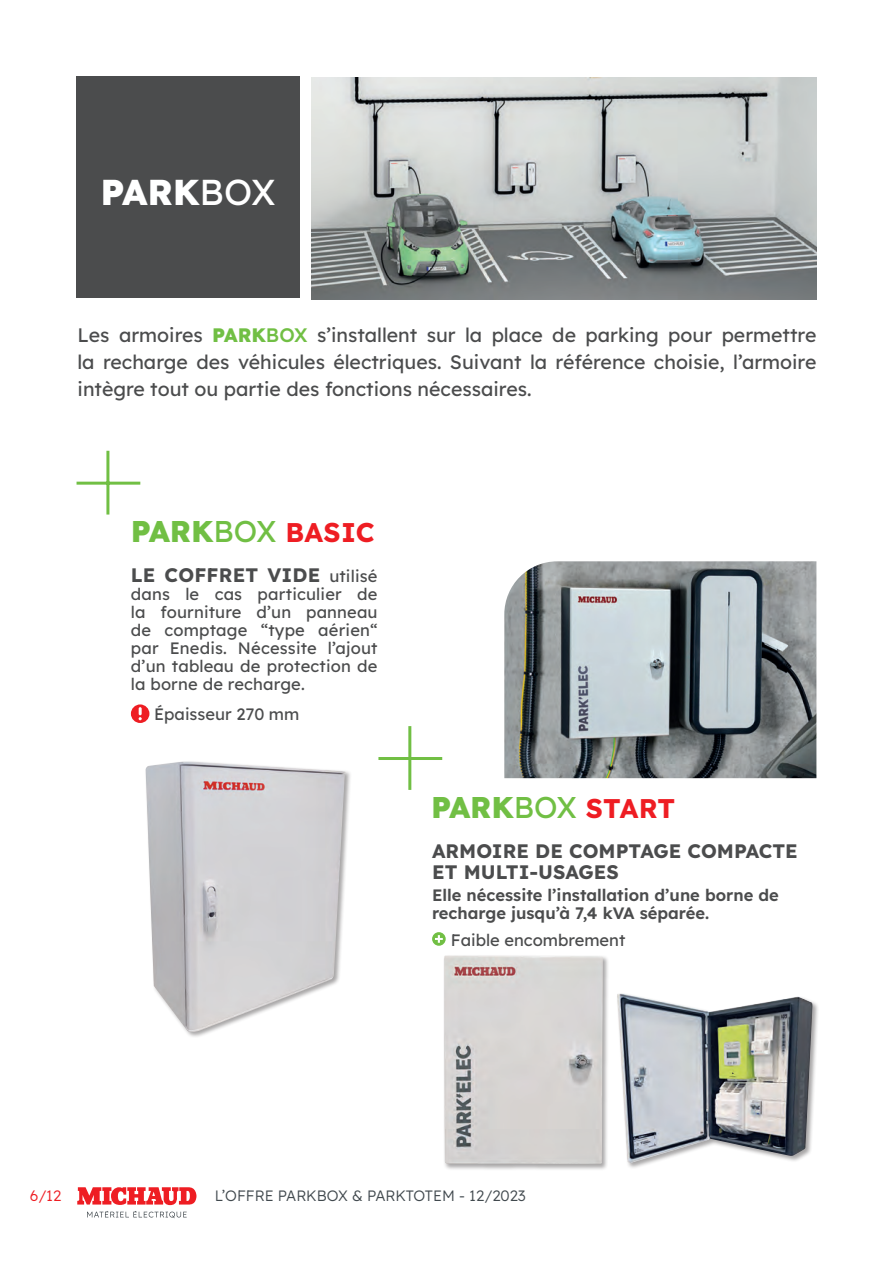
<style>
.page{position:relative;width:893px;height:1263px;background:#fff}
.page>*{position:absolute;margin:0;border:0;box-sizing:border-box;transform-origin:0 0}
.t1{font:800 36px "Lexend";color:#fff}
.t2{font:700 27px "Lexend";letter-spacing:.01em;color:#ee1d23}
.t3{font:19.5px/27px "Lexend";color:#4b4c4d;text-align:justify}
.t4{font:700 19.5px/21px "Lexend";color:#4b4c4d}
.t5{font:16.5px/18px "Lexend";letter-spacing:.005em;color:#4b4c4d;text-align:justify}
.t6{font:600 16.5px/18px "Lexend";color:#4b4c4d}
.t7{font:300 15px "Lexend";color:#41494e}
.t8{font:300 15px "Lexend";color:#ee1d23}
.s1{font-weight:400}
.s2{font-weight:800;color:#71bf44}
.s3{font-weight:500;color:#71bf44}
.s4{font-weight:800;font-size:30px;color:#71bf44}
.s5{font-weight:400;font-size:30px;color:#71bf44}
.s6{font-weight:400;font-size:16.5px}
</style>
<div class="page">
<svg style="left:77px;top:1187px;width:119px;height:18px"></svg>
<svg style="left:87px;top:1211px;width:100px;height:7px"></svg>
<img style="left:311px;top:78px;width:505px;height:221px">
<div style="left:443px;top:954px;width:166px;height:216px;background:#231f20;opacity:.4"></div>
<img style="left:444px;top:955px;width:159px;height:209px">
<div style="left:616px;top:992px;width:203px;height:177px;background:#231f20;opacity:.4"></div>
<img style="left:617px;top:993px;width:195px;height:170px">
<div style="left:77px;top:77px;width:223px;height:221px;background:#4b4c4d"></div>
<div style="left:144px;top:760px;width:208px;height:278px;background:#231f20;opacity:.4"></div>
<img style="left:146px;top:761px;width:200px;height:271px">
<div style="left:131px;top:704px;width:18px;height:19px;background:#ee1d23;border-radius:50%"></div>
<svg style="left:139px;top:707px;width:3px;height:13px"></svg>
<img style="left:504px;top:561px;width:312px;height:217px">
<svg style="left:432px;top:932px;width:14px;height:14px"></svg>
<svg style="left:435px;top:935px;width:8px;height:8px"></svg>
<hr style="left:106px;top:451px;width:3px;height:63px;background:#71bf44">
<hr style="left:77px;top:482px;width:63px;height:3px;background:#71bf44">
<hr style="left:408px;top:726px;width:3px;height:64px;background:#71bf44">
<hr style="left:378px;top:757px;width:64px;height:3px;background:#71bf44">
<h1 class="t1" style="left:101px;top:163px;width:177px">PARK<span class="s1">BOX</span></h1>
<p class="t3" style="left:78px;top:320px;width:740px">Les armoires <span class="s2">PARK</span><span class="s3">BOX</span> s’installent sur la place de parking pour permettre la recharge des véhicules électriques. Suivant la référence choisie, l’armoire intègre tout ou partie des fonctions nécessaires.</p>
<h2 class="t2" style="left:131px;top:511px;width:245px"><span class="s4">PARK</span><span class="s5">BOX</span> BASIC</h2>
<p class="t4" style="left:131px;top:563px;width:248px">LE COFFRET VIDE <span class="s6">utilisé</span></p>
<p class="t5" style="left:131px;top:584px;width:248px">dans le cas particulier de la fourniture d’un panneau de comptage “type aérien“ par Enedis. Nécessite l’ajout d’un tableau de protection de la borne de recharge.</p>
<p class="t5" style="left:154px;top:704px;width:147px">Épaisseur 270 mm</p>
<h2 class="t2" style="left:431px;top:787px;width:245px"><span class="s4">PARK</span><span class="s5">BOX</span> START</h2>
<p class="t4" style="left:432px;top:839px;width:367px">ARMOIRE DE COMPTAGE COMPACTE<br>ET MULTI-USAGES</p>
<p class="t6" style="left:432px;top:885px;width:348px">Elle nécessite l’installation d’une borne de recharge jusqu’à 7,4 kVA séparée.</p>
<p class="t5" style="left:451px;top:930px;width:176px">Faible encombrement</p>
<p class="t8" style="left:30px;top:1185px;width:33px">6/12</p>
<p class="t7" style="left:215px;top:1185px;width:313px">L’OFFRE PARKBOX &amp; PARKTOTEM - 12/2023</p>
</div>
